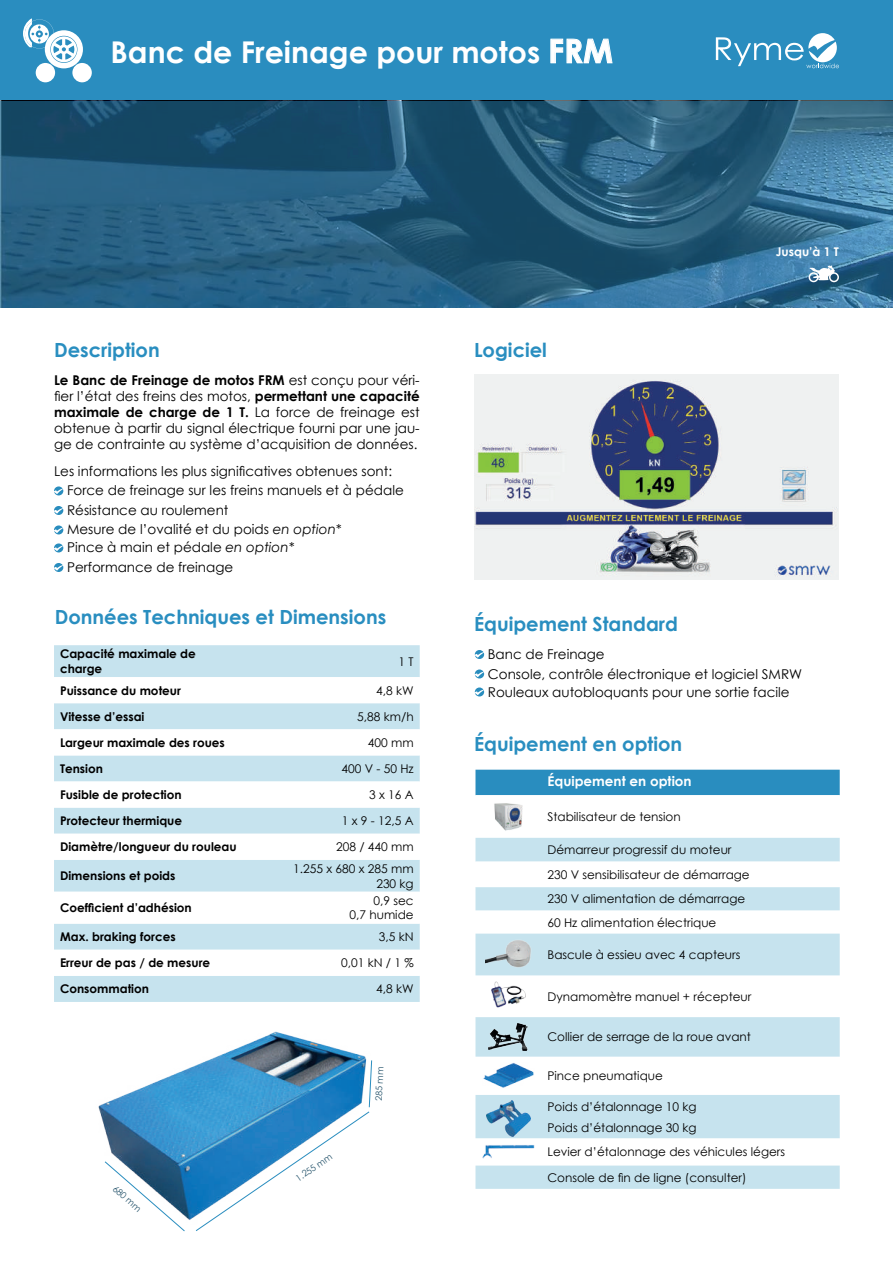
<style>
.page{position:relative;width:893px;height:1263px;background:#fff}
.page>*{position:absolute;margin:0;border:0;box-sizing:border-box;transform-origin:0 0}
.t1{font:700 30px "Century Gothic";color:#fff}
.t2{font:700 19.5px "Century Gothic";color:#298ec0}
.t3{font:13.5px/19.5px "Century Gothic";color:#000}
.t4{font:700 13.5px "Century Gothic";color:#fff}
.t5{font:12px/14.4px "Century Gothic";color:#000}
.t6{font:700 12px/14.4px "Century Gothic";color:#000}
.t7{font:700 12px "Century Gothic";color:#fff}
.t8{font:9px "Century Gothic";color:#28556d}
.s1{font-size:33px}
.s2{font-weight:700}
.s3{font-style:italic}
</style>
<div class="page">
<div style="left:0;top:0;width:893px;height:101px;background:#2a8dbf"></div>
<svg style="left:0;top:101px;width:893px;height:207px;background:#275e7f"></svg>
<img style="left:98px;top:1031px;width:275px;height:189px">
<svg style="left:105px;top:1161px;width:80px;height:70px"></svg>
<svg style="left:196px;top:1060px;width:176px;height:171px"></svg>
<svg style="left:809px;top:265px;width:30px;height:17px"></svg>
<svg style="left:716px;top:33px;width:123px;height:35px"></svg>
<svg style="left:23px;top:19px;width:60px;height:49px"></svg>
<div style="left:36px;top:63px;width:19px;height:19px;background:#fff;border-radius:50%"></div>
<div style="left:72px;top:63px;width:20px;height:19px;background:#fff;border-radius:50%"></div>
<svg style="left:54px;top:486px;width:9px;height:9px"></svg>
<svg style="left:54px;top:506px;width:9px;height:9px"></svg>
<svg style="left:54px;top:525px;width:9px;height:9px"></svg>
<svg style="left:54px;top:543px;width:9px;height:9px"></svg>
<svg style="left:54px;top:563px;width:9px;height:9px"></svg>
<div style="left:54px;top:645px;width:366px;height:357px;background:#c6e3ee"></div>
<svg style="left:54px;top:677px;width:366px;height:299px"></svg>
<div style="left:475px;top:770px;width:365px;height:25px;background:#298dbf"></div>
<svg style="left:475px;top:838px;width:365px;height:351px;fill:#c6e3ee"></svg>
<svg style="left:475px;top:861px;width:365px;height:26px"></svg>
<img style="left:494px;top:803px;width:29px;height:28px">
<img style="left:486px;top:940px;width:45px;height:28px">
<img style="left:491px;top:982px;width:34px;height:25px">
<img style="left:487px;top:1023px;width:42px;height:28px">
<img style="left:483px;top:1063px;width:51px;height:25px">
<img style="left:486px;top:1101px;width:45px;height:35px">
<img style="left:482px;top:1145px;width:53px;height:14px">
<img style="left:475px;top:374px;width:364px;height:205px">
<svg style="left:475px;top:650px;width:9px;height:9px"></svg>
<svg style="left:475px;top:669px;width:9px;height:9px"></svg>
<svg style="left:475px;top:687px;width:9px;height:9px"></svg>
<h1 class="t1" style="left:111px;top:29px;width:504px">Banc de Freinage pour motos <span class="s1">FRM</span></h1>
<h2 class="t2" style="left:54px;top:335px;width:107px">Description</h2>
<h2 class="t2" style="left:474px;top:335px;width:74px">Logiciel</h2>
<p class="t7" style="left:776px;top:243px;width:65px">Jusqu’à 1 T</p>
<p class="t3" style="left:54px;top:371px;width:367px;line-height:16.2px;text-align:justify"><span class="s2">Le Banc de Freinage de motos FRM</span> est conçu pour véri&shy;fier l’état des freins des motos, <span class="s2">permettant une capacité maximale de charge de 1 T.</span> La force de freinage est obtenue à partir du signal électrique fourni par une jau&shy;ge de contrainte au système d’acquisition de données.</p>
<p class="t3" style="left:67px;top:461px;width:338px;text-indent:-13px">Les informations les plus significatives obtenues sont:<br>Force de freinage sur les freins manuels et à pédale Résistance au roulement<br>Mesure de l’ovalité et du poids <span class="s3">en option*</span></p>
<p class="t3" style="left:67px;top:538px;width:229px">Pince à main et pédale <span class="s3">en option*<br></span>Performance de freinage</p>
<h2 class="t2" style="left:55px;top:602px;width:333px">Données Techniques et Dimensions</h2>
<p class="t6" style="left:60px;top:646px;width:137px">Capacité maximale de charge</p>
<p class="t5" style="left:399px;top:654px;width:17px">1 T</p>
<p class="t6" style="left:60px;top:682px;width:122px">Puissance du moteur</p>
<p class="t5" style="left:376px;top:683px;width:39px">4,8 kW</p>
<p class="t6" style="left:60px;top:709px;width:86px">Vitesse d’essai</p>
<p class="t5" style="left:357px;top:709px;width:58px">5,88 km/h</p>
<p class="t6" style="left:60px;top:735px;width:166px">Largeur maximale des roues</p>
<p class="t5" style="left:368px;top:735px;width:47px">400 mm</p>
<p class="t6" style="left:60px;top:761px;width:44px">Tension</p>
<p class="t5" style="left:341px;top:761px;width:74px">400 V - 50 Hz</p>
<p class="t6" style="left:60px;top:787px;width:123px">Fusible de protection</p>
<p class="t5" style="left:369px;top:787px;width:46px">3 x 16 A</p>
<p class="t6" style="left:60px;top:813px;width:124px">Protecteur thermique</p>
<p class="t5" style="left:342px;top:813px;width:73px">1 x 9 - 12,5 A</p>
<p class="t6" style="left:60px;top:839px;width:178px">Diamètre/longueur du rouleau</p>
<p class="t5" style="left:336px;top:839px;width:79px">208 / 440 mm</p>
<p class="t6" style="left:60px;top:868px;width:117px">Dimensions et poids</p>
<p class="t5" style="left:293px;top:861px;width:122px;text-align:right">1.255 x 680 x 285 mm<br>230 kg</p>
<p class="t6" style="left:60px;top:900px;width:133px">Coefficient d’adhésion</p>
<p class="t5" style="left:349px;top:893px;width:66px;text-align:right">0,9 sec<br>0,7 humide</p>
<p class="t6" style="left:60px;top:929px;width:117px">Max. braking forces</p>
<p class="t5" style="left:379px;top:929px;width:36px">3,5 kN</p>
<p class="t6" style="left:60px;top:955px;width:152px">Erreur de pas / de mesure</p>
<p class="t5" style="left:341px;top:955px;width:74px">0,01 kN / 1 %</p>
<p class="t6" style="left:60px;top:981px;width:91px">Consommation</p>
<p class="t5" style="left:376px;top:982px;width:39px">4,8 kW</p>
<p class="t8" style="left:118px;top:1182px;width:36px;rotate:41deg">680 mm</p>
<p class="t8" style="left:293px;top:1174px;width:43px;rotate:-34deg">1.255 mm</p>
<p class="t8" style="left:372px;top:1101px;width:36px;rotate:-87deg">285 mm</p>
<h2 class="t2" style="left:474px;top:609px;width:205px">Équipement Standard</h2>
<p class="t3" style="left:488px;top:644px;width:316px">Banc de Freinage<br>Console, contrôle électronique et logiciel SMRW</p>
<p class="t3" style="left:488px;top:682px;width:303px">Rouleaux autobloquants pour une sortie facile</p>
<h2 class="t2" style="left:474px;top:729px;width:210px">Équipement en option</h2>
<p class="t4" style="left:547px;top:771px;width:146px">Équipement en option</p>
<p class="t5" style="left:547px;top:809px;width:135px">Stabilisateur de tension</p>
<p class="t5" style="left:547px;top:837px;width:204px;line-height:24.5px">Démarreur progressif du moteur<br>230 V sensibilisateur de démarrage<br>230 V alimentation de démarrage</p>
<p class="t5" style="left:547px;top:915px;width:170px">60 Hz alimentation électrique</p>
<p class="t5" style="left:547px;top:947px;width:195px">Bascule à essieu avec 4 capteurs</p>
<p class="t5" style="left:547px;top:989px;width:205px">Dynamomètre manuel + récepteur</p>
<p class="t5" style="left:547px;top:1030px;width:205px">Collier de serrage de la roue avant</p>
<p class="t5" style="left:547px;top:1068px;width:117px">Pince pneumatique</p>
<p class="t5" style="left:547px;top:1095px;width:151px;line-height:21.6px">Poids d’étalonnage 10 kg<br>Poids d’étalonnage 30 kg</p>
<p class="t5" style="left:547px;top:1139px;width:239px;line-height:25.3px">Levier d’étalonnage des véhicules légers<br>Console de fin de ligne (consulter)</p>
</div>
